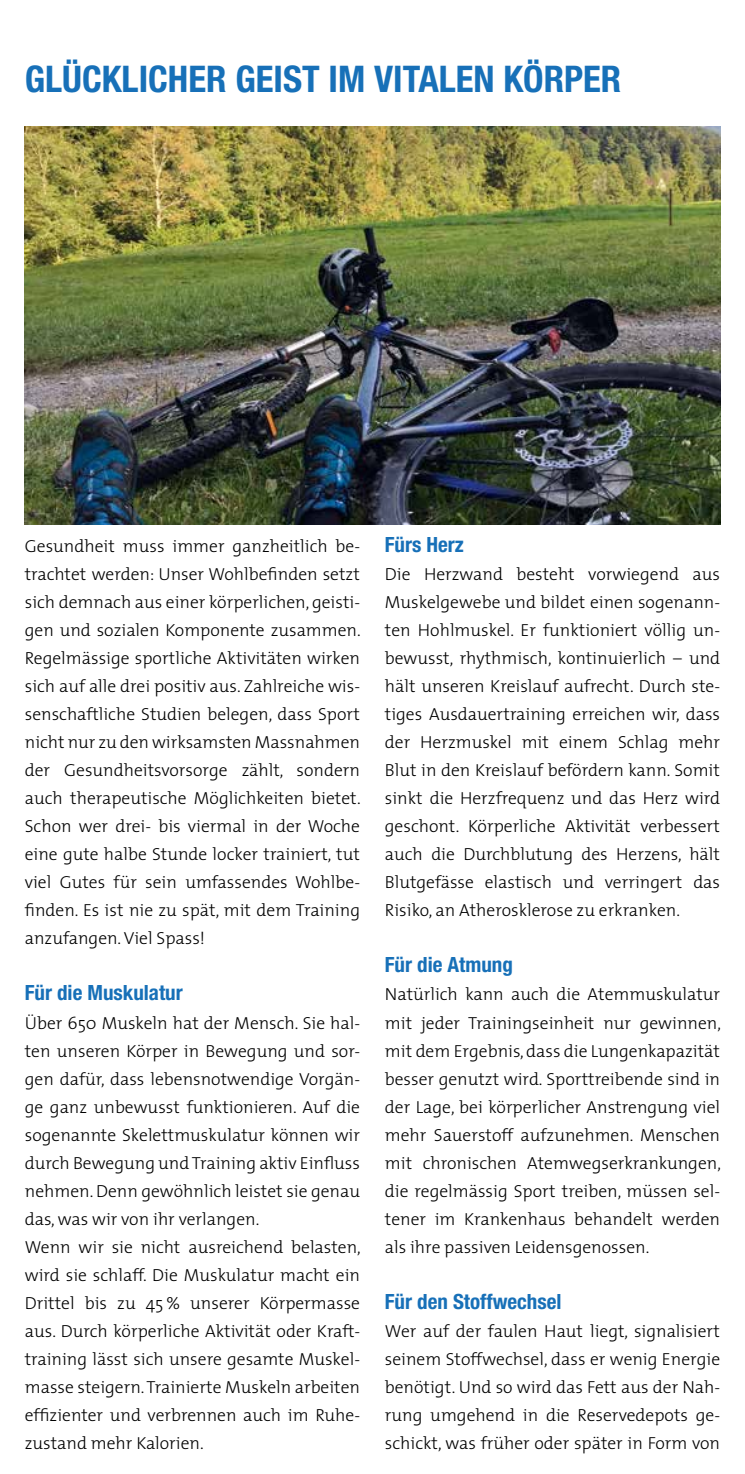
<style>
.page{position:relative;width:745px;height:1474px;background:#fff}
.page>*{position:absolute;margin:0;border:0;box-sizing:border-box;transform-origin:0 0}
.t1{font:700 condensed 36.75px "Helvetica Neue";color:#1770b8}
.t2{font:700 condensed 21px "Helvetica Neue";color:#1770b8}
.t3{font:300 17.5px/28px "The Mix";color:#000;text-align:justify}
</style>
<div class="page">
<img style="left:25px;top:126px;width:694px;height:398px">
<h1 class="t1" style="left:25px;top:57px;width:597px">GLÜCKLICHER GEIST IM VITALEN KÖRPER</h1>
<p class="t3" style="left:25px;top:532px;width:337px">Gesundheit muss immer ganzheitlich be&shy;trachtet werden: Unser Wohlbefinden setzt sich demnach aus einer körperlichen, geisti&shy;gen und sozialen Komponente zusammen.<br>Regelmässige sportliche Aktivitäten wirken sich auf alle drei positiv aus. Zahlreiche wis&shy;senschaftliche Studien belegen, dass Sport nicht nur zu den wirksamsten Massnahmen der Gesundheitsvorsorge zählt, sondern auch therapeutische Möglichkeiten bietet.<br>Schon wer drei- bis viermal in der Woche eine gute halbe Stunde locker trainiert, tut viel Gutes für sein umfassendes Wohlbe&shy;finden. Es ist nie zu spät, mit dem Training anzufangen. Viel Spass!</p>
<p class="t2" style="left:25px;top:980px;width:159px">Für die Muskulatur</p>
<p class="t3" style="left:25px;top:1008px;width:337px;text-align:left">Über 650 Muskeln hat der Mensch. Sie hal&shy;ten unseren Körper in Bewegung und sor&shy;gen dafür, dass lebensnotwendige Vorgän&shy;ge ganz unbewusst funktionieren. Auf die sogenannte Skelettmuskulatur können wir durch Bewegung und Training aktiv Einfluss nehmen. Denn gewöhnlich leistet sie genau das, was wir von ihr verlangen.<br>Wenn wir sie nicht ausreichend belasten, wird sie schlaff. Die Muskulatur macht ein Drittel bis zu 45 % unserer Körpermasse aus. Durch körperliche Aktivität oder Kraft&shy;training lässt sich unsere gesamte Muskel&shy;masse steigern. Trainierte Muskeln arbeiten effizienter und verbrennen auch im Ruhe&shy;zustand mehr Kalorien.</p>
<p class="t2" style="left:384px;top:532px;width:80px">Fürs Herz</p>
<p class="t3" style="left:384px;top:560px;width:336px">Die Herzwand besteht vorwiegend aus Muskelgewebe und bildet einen sogenann&shy;ten Hohlmuskel. Er funktioniert völlig un&shy;bewusst, rhythmisch, kontinuierlich – und hält unseren Kreislauf aufrecht. Durch ste&shy;tiges Ausdauertraining erreichen wir, dass der Herzmuskel mit einem Schlag mehr Blut in den Kreislauf befördern kann. Somit sinkt die Herzfrequenz und das Herz wird geschont. Körperliche Aktivität verbessert auch die Durchblutung des Herzens, hält Blutgefässe elastisch und verringert das Risiko, an Atherosklerose zu erkranken.</p>
<p class="t2" style="left:384px;top:952px;width:129px">Für die Atmung</p>
<p class="t3" style="left:384px;top:980px;width:337px">Natürlich kann auch die Atemmuskulatur mit jeder Trainingseinheit nur gewinnen, mit dem Ergebnis, dass die Lungenkapazität besser genutzt wird. Sporttreibende sind in der Lage, bei körperlicher Anstrengung viel mehr Sauerstoff aufzunehmen. Menschen mit chronischen Atemwegserkrankungen, die regelmässig Sport treiben, müssen sel&shy;tener im Krankenhaus behandelt werden als ihre passiven Leidensgenossen.</p>
<p class="t2" style="left:384px;top:1288px;width:178px">Für den Stoffwechsel</p>
<p class="t3" style="left:384px;top:1316px;width:336px">Wer auf der faulen Haut liegt, signalisiert seinem Stoffwechsel, dass er wenig Energie benötigt. Und so wird das Fett aus der Nah&shy;rung umgehend in die Reservedepots ge&shy;schickt, was früher oder später in Form von</p>
</div>
